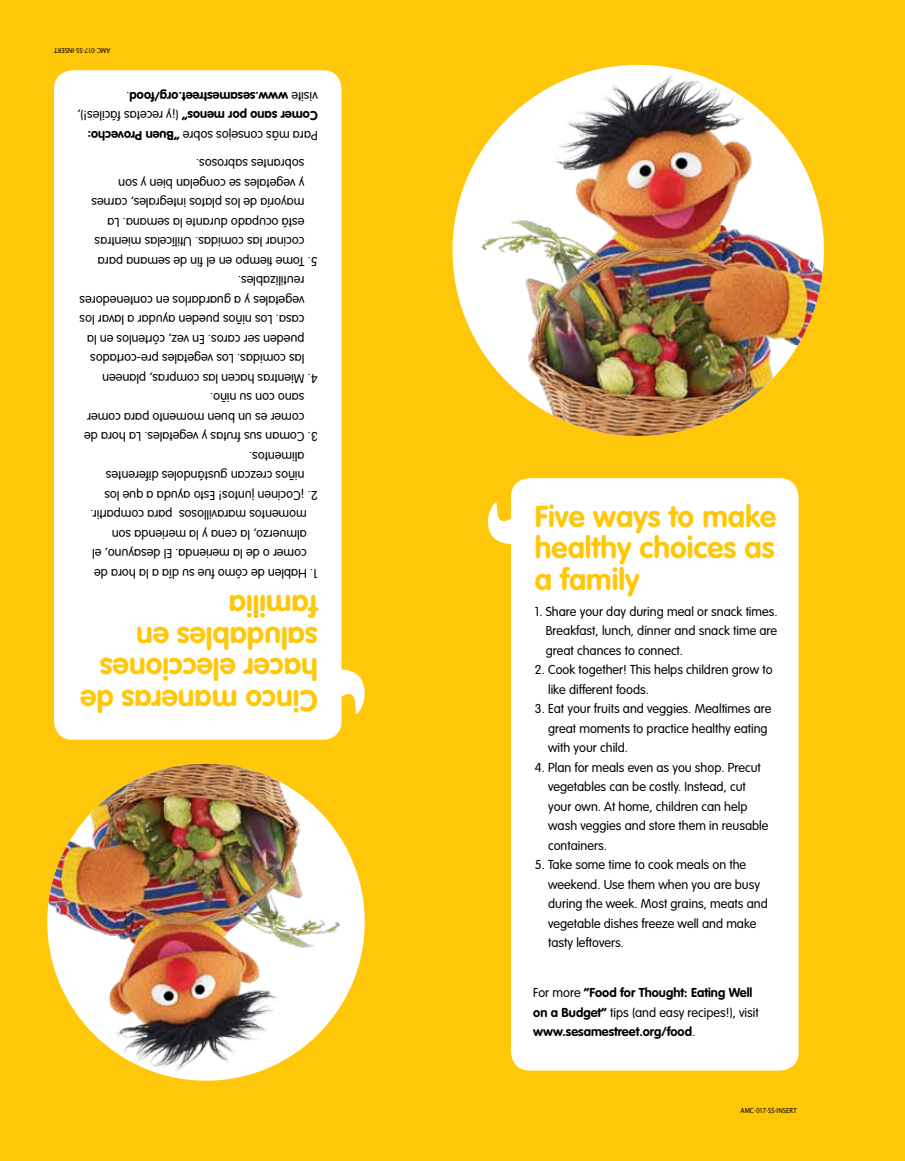
<style>
.page{position:relative;width:905px;height:1161px;background:#fff}
.page>*{position:absolute;margin:0;border:0;box-sizing:border-box;transform-origin:0 0}
.t1{font:700 30px/31.5px "VAG Rounded Std";color:#ffc709;text-align:justify}
.t2{font:300 12.75px/19.5px "VAG Rounded Std";color:#000}
.t3{font:700 12.75px/19.5px "VAG Rounded Std";color:#000}
.t4{font:7.5px "Lucida Sans Nar EF";color:#000}
.s1{font-weight:300}
</style>
<div class="page">
<div style="left:427px;top:0;width:477px;height:1161px;background:#ffc709"></div>
<div style="left:511px;top:478px;width:287px;height:593px;background:#fff;border-radius:19px"></div>
<svg style="left:487px;top:492px;width:25px;height:52px"></svg>
<div style="left:0;top:0;width:432px;height:1161px;background:#ffc709"></div>
<div style="left:54px;top:70px;width:287px;height:670px;background:#fff;border-radius:19px"></div>
<svg style="left:341px;top:665px;width:24px;height:60px"></svg>
<img style="left:47px;top:763px;width:301px;height:316px">
<img style="left:472px;top:67px;width:352px;height:369px">
<p class="t4" style="left:110px;top:54px;width:58px;rotate:-180deg">AMC-017-SS-INSERT</p>
<p class="t3" style="left:318px;top:145px;width:242px;rotate:-180deg"><span class="s1">Para más consejos sobre</span> ”Buen Provecho:<br>Comer sano por menos” <span class="s1">(¡y recetas fáciles!), visite</span> www.sesamestreet.org/food<span class="s1">.</span></p>
<p class="t2" style="left:304px;top:271px;width:214px;text-indent:-13px;rotate:-180deg">5. Tome tiempo en el fin de semana para cocinar las comidas. Utilícelas mientras está ocupado durante la semana. La mayoría de los platos integrales, carnes y vegetales se congelan bien y son sobrantes sabrosos.</p>
<p class="t2" style="left:304px;top:388px;width:226px;text-indent:-13px;rotate:-180deg">4. Mientras hacen las compras, planeen<br>las comidas. Los vegetales pre-cortados pueden ser caros. En vez, córtenlos en la casa. Los niños pueden ayudar a lavar los vegetales y a guardarlos en contenedores reutilizables.</p>
<p class="t2" style="left:304px;top:446px;width:222px;text-indent:-13px;rotate:-180deg">3. Coman sus frutas y vegetales. La hora de comer es un buen momento para comer sano con su niño.</p>
<p class="t2" style="left:304px;top:505px;width:201px;text-align:justify;text-indent:-13px;rotate:-180deg">2. ¡Cocinen juntos! Esto ayuda a que los niños crezcan gustándoles diferentes alimentos.</p>
<p class="t2" style="left:307px;top:583px;width:218px;text-indent:-11px;rotate:-180deg">1. Hablen de cómo fue su día a la hora de comer o de la merienda. El desayuno, el almuerzo, la cena y la merienda son momentos maravillosos para compartir.</p>
<h1 class="t1" style="left:318px;top:715px;width:239px;text-align:left;rotate:-180deg">Cinco maneras de hacer elecciones saludables en familia</h1>
<h1 class="t1" style="left:535px;top:501px;width:243px">Five ways to make healthy choices as a family</h1>
<p class="t2" style="left:545px;top:602px;width:233px;text-align:justify;text-indent:-11px">1. Share your day during meal or snack times.<br>Breakfast, lunch, dinner and snack time are great chances to connect.</p>
<p class="t2" style="left:548px;top:661px;width:226px;text-indent:-13px">2. Cook together! This helps children grow to like different foods.</p>
<p class="t2" style="left:548px;top:700px;width:225px;text-indent:-13px">3. Eat your fruits and veggies. Mealtimes are great moments to practice healthy eating with your child.</p>
<p class="t2" style="left:548px;top:758px;width:222px;text-indent:-13px">4. Plan for meals even as you shop. Precut vegetables can be costly. Instead, cut your own. At home, children can help wash veggies and store them in reusable containers.</p>
<p class="t2" style="left:548px;top:856px;width:221px;text-indent:-13px">5. Take some time to cook meals on the weekend. Use them when you are busy during the week. Most grains, meats and vegetable dishes freeze well and make tasty leftovers.</p>
<p class="t3" style="left:533px;top:984px;width:227px"><span class="s1">For more</span> ”Food for Thought: Eating Well on a Budget” <span class="s1">tips (and easy recipes!), visit </span>www.sesamestreet.org/food<span class="s1">.</span></p>
<p class="t4" style="left:740px;top:1107px;width:58px">AMC-017-SS-INSERT</p>
</div>
